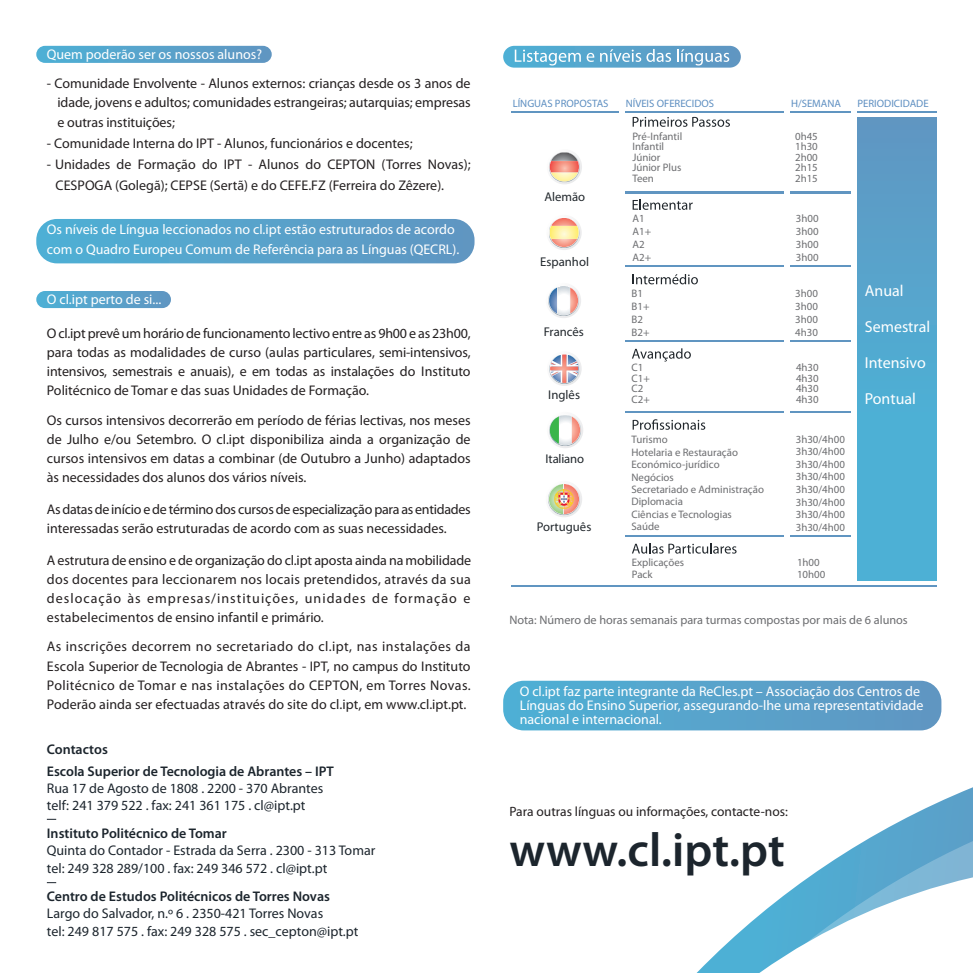
<style>
.page{position:relative;width:973px;height:973px;background:#fff}
.page>*{position:absolute;margin:0;border:0;box-sizing:border-box;transform-origin:0 0}
.t1{font:600 47.77px "Myriad Pro";color:#1c252d}
.t2{font:15.92px "Myriad Pro";color:#fff}
.t3{font:14px/19.2px "Myriad Pro";color:#231f20;text-align:justify}
.t4{font:14px/17.5px "Myriad Pro";color:#1c252d}
.t5{font:14px/14px "Myriad Pro";color:#fff}
.t6{font:14px/19.2px "Myriad Pro";letter-spacing:-.02em;color:#231f20}
.t7{font:600 14px/21.5px "Myriad Pro";color:#1c252d}
.t8{font:13.47px "Myriad Pro";color:#231f20}
.t9{font:12.78px "Myriad Pro";color:#22282d}
.t10{font:12.25px "Myriad Pro";color:#6c6d70}
.t11{font:10.85px/10.5px "Myriad Pro";color:#6c6d70}
.t12{font:10.67px "Myriad Pro";color:#5e8fc1}
.s1{font-weight:600}
</style>
<div class="page">
<svg style="left:36px;top:219px;width:438px;height:44px;background:#5aa4cc"></svg>
<div style="left:36px;top:46px;width:236px;height:17px;background:#58a3cb;border-radius:9px"></div>
<div style="left:36px;top:291px;width:135px;height:17px;background:#58a3cb;border-radius:9px"></div>
<div style="left:503px;top:46px;width:237px;height:22px;background:linear-gradient(to right,#4eb0d5,#6196c2);border-radius:11px"></div>
<svg style="left:514px;top:50px;width:66px;height:15px"></svg>
<svg style="left:586px;top:53px;width:8px;height:9px"></svg>
<svg style="left:600px;top:49px;width:129px;height:16px;background:#7fb3d3"></svg>
<svg style="left:697px;top:787px;width:275px;height:185px"></svg>
<svg style="left:503px;top:680px;width:438px;height:50px;background:#5ca5cc"></svg>
<svg style="left:546px;top:149px;width:36px;height:35px"></svg>
<svg style="left:549px;top:152px;width:30px;height:30px"></svg>
<svg style="left:547px;top:351px;width:34px;height:35px"></svg>
<svg style="left:549px;top:354px;width:30px;height:29px"></svg>
<svg style="left:547px;top:412px;width:36px;height:36px"></svg>
<svg style="left:549px;top:414px;width:32px;height:33px"></svg>
<svg style="left:545px;top:481px;width:37px;height:36px"></svg>
<div style="left:857px;top:117px;width:78px;height:463px;background:linear-gradient(to bottom,#5f99c4,#49b6d9)"></div>
<hr style="left:511px;top:111px;width:107px;height:1px;background:#6095c1">
<hr style="left:625px;top:111px;width:158px;height:1px;background:#6095c1">
<hr style="left:625px;top:192px;width:158px;height:1px;background:#6095c1">
<hr style="left:625px;top:266px;width:158px;height:1px;background:#6095c1">
<hr style="left:625px;top:340px;width:158px;height:1px;background:#6095c1">
<hr style="left:625px;top:411px;width:158px;height:1px;background:#6095c1">
<hr style="left:625px;top:535px;width:158px;height:1px;background:#6095c1">
<hr style="left:790px;top:192px;width:59px;height:1px;background:#6095c1">
<hr style="left:790px;top:266px;width:59px;height:1px;background:#6095c1">
<hr style="left:790px;top:340px;width:59px;height:1px;background:#6095c1">
<hr style="left:790px;top:411px;width:59px;height:1px;background:#6095c1">
<hr style="left:790px;top:535px;width:59px;height:1px;background:#6095c1">
<hr style="left:857px;top:111px;width:78px;height:1px;background:#6095c1">
<hr style="left:790px;top:111px;width:60px;height:1px;background:#6095c1">
<svg style="left:632px;top:117px;width:97px;height:10px"></svg>
<svg style="left:632px;top:199px;width:60px;height:11px"></svg>
<svg style="left:632px;top:274px;width:65px;height:10px"></svg>
<svg style="left:632px;top:348px;width:58px;height:13px"></svg>
<svg style="left:632px;top:419px;width:73px;height:10px"></svg>
<svg style="left:632px;top:543px;width:104px;height:10px"></svg>
<hr style="left:511px;top:585px;width:424px;height:1px;background:#6095c1">
<svg style="left:548px;top:483px;width:32px;height:32px"></svg>
<svg style="left:546px;top:283px;width:35px;height:35px"></svg>
<svg style="left:548px;top:285px;width:31px;height:31px"></svg>
<svg style="left:546px;top:215px;width:35px;height:35px"></svg>
<svg style="left:549px;top:217px;width:30px;height:31px"></svg>
<p class="t5" style="left:47px;top:47px;width:217px">Quem poderão ser os nossos alunos?</p>
<p class="t3" style="left:57px;top:73px;width:414px;text-indent:-11px">- Comunidade Envolvente - Alunos externos: crianças desde os 3 anos de idade, jovens e adultos; comunidades estrangeiras; autarquias; empresas e outras instituições;</p>
<p class="t3" style="left:47px;top:133px;width:367px">- Comunidade Interna do IPT - Alunos, funcionários e docentes;</p>
<p class="t3" style="left:56px;top:153px;width:416px;line-height:21px;text-indent:-9px">- Unidades de Formação do IPT - Alunos do CEPTON (Torres Novas);<br>CESPOGA (Golegã); CEPSE (Sertã) e do CEFE.FZ (Ferreira do Zêzere).</p>
<p class="t5" style="left:47px;top:220px;width:414px;line-height:19.2px">Os níveis de Língua leccionados no cl.ipt estão estruturados de acordo com o Quadro Europeu Comum de Referência para as Línguas (QECRL).</p>
<p class="t5" style="left:47px;top:292px;width:116px">O cl.ipt perto de si...</p>
<p class="t3" style="left:47px;top:323px;width:425px">O cl.ipt prevê um horário de funcionamento lectivo entre as 9h00 e as 23h00, para todas as modalidades de curso (aulas particulares, semi-intensivos, intensivos, semestrais e anuais), e em todas as instalações do Instituto Politécnico de Tomar e das suas Unidades de Formação.</p>
<p class="t3" style="left:47px;top:410px;width:425px">Os cursos intensivos decorrerão em período de férias lectivas, nos meses de Julho e/ou Setembro. O cl.ipt disponibiliza ainda a organização de cursos intensivos em datas a combinar (de Outubro a Junho) adaptados às necessidades dos alunos dos vários níveis.</p>
<p class="t6" style="left:47px;top:499px;width:425px">As datas de início e de término dos cursos de especialização para as entidades interessadas serão estruturadas de acordo com as suas necessidades.</p>
<p class="t3" style="left:47px;top:550px;width:426px">A estrutura de ensino e de organização do cl.ipt aposta ainda na mobilidade dos docentes para leccionarem nos locais pretendidos, através da sua deslocação às empresas/instituições, unidades de formação e estabelecimentos de ensino infantil e primário.</p>
<p class="t3" style="left:47px;top:636px;width:425px">As inscrições decorrem no secretariado do cl.ipt, nas instalações da Escola Superior de Tecnologia de Abrantes - IPT, no campus do Instituto Politécnico de Tomar e nas instalações do CEPTON, em Torres Novas.<br>Poderão ainda ser efectuadas através do site do cl.ipt, em www.cl.ipt.pt.</p>
<p class="t7" style="left:47px;top:738px;width:288px">Contactos<br>Escola Superior de Tecnologia de Abrantes – IPT</p>
<p class="t4" style="left:47px;top:778px;width:278px">Rua 17 de Agosto de 1808 . 2200 - 370 Abrantes telf: 241 379 522 . fax: 241 361 175 . cl@ipt.pt</p>
<p class="t4" style="left:47px;top:824px;width:330px"><span class="s1">Instituto Politécnico de Tomar<br></span>Quinta do Contador - Estrada da Serra . 2300 - 313 Tomar tel: 249 328 289/100 . fax: 249 346 572 . cl@ipt.pt</p>
<p class="t4" style="left:47px;top:886px;width:313px"><span class="s1">Centro de Estudos Politécnicos de Torres Novas<br></span>Largo do Salvador, n.º 6 . 2350-421 Torres Novas<br>tel: 249 817 575 . fax: 249 328 575 . sec_cepton@ipt.pt</p>
<p class="t12" style="left:512px;top:97px;width:97px">LÍNGUAS PROPOSTAS</p>
<p class="t12" style="left:625px;top:97px;width:90px">NÍVEIS OFERECIDOS</p>
<p class="t12" style="left:791px;top:97px;width:51px">H/SEMANA</p>
<p class="t12" style="left:857px;top:97px;width:73px">PERIODICIDADE</p>
<p class="t9" style="left:544px;top:188px;width:42px">Alemão</p>
<p class="t9" style="left:540px;top:253px;width:50px">Espanhol</p>
<p class="t9" style="left:543px;top:324px;width:42px">Francês</p>
<p class="t9" style="left:548px;top:387px;width:33px">Inglês</p>
<p class="t9" style="left:545px;top:451px;width:40px">Italiano</p>
<p class="t9" style="left:536px;top:518px;width:56px">Português</p>
<p class="t11" style="left:632px;top:131px;width:51px">Pré-Infantil<br>Infantil<br>Júnior<br>Júnior Plus<br>Teen</p>
<p class="t11" style="left:795px;top:131px;width:24px;text-align:justify">0h45<br>1h30<br>2h00<br>2h15<br>2h15</p>
<p class="t11" style="left:795px;top:211px;width:24px;line-height:13.1px;text-align:justify">3h00<br>3h00<br>3h00<br>3h00</p>
<p class="t11" style="left:795px;top:286px;width:24px;line-height:13.1px;text-align:justify">3h00<br>3h00<br>3h00<br>4h30</p>
<p class="t11" style="left:795px;top:362px;width:24px;text-align:justify">4h30<br>4h30<br>4h30<br>4h30</p>
<p class="t11" style="left:795px;top:432px;width:51px;line-height:12.6px;text-align:justify">3h30/4h00<br>3h30/4h00<br>3h30/4h00<br>3h30/4h00<br>3h30/4h00<br>3h30/4h00<br>3h30/4h00<br>3h30/4h00</p>
<p class="t11" style="left:632px;top:212px;width:20px;line-height:13px">A1<br>A1+<br>A2<br>A2+</p>
<p class="t11" style="left:631px;top:287px;width:19px;line-height:13px">B1<br>B1+<br>B2<br>B2+</p>
<p class="t2" style="left:864px;top:281px;width:40px">Anual</p>
<p class="t2" style="left:864px;top:317px;width:67px">Semestral</p>
<p class="t2" style="left:864px;top:353px;width:62px">Intensivo</p>
<p class="t2" style="left:864px;top:389px;width:53px">Pontual</p>
<p class="t11" style="left:631px;top:362px;width:20px">C1<br>C1+<br>C2<br>C2+</p>
<p class="t11" style="left:631px;top:433px;width:134px;line-height:12.4px">Turismo<br>Hotelaria e Restauração<br>Económico-jurídico<br>Negócios<br>Secretariado e Administração<br>Diplomacia<br>Ciências e Tecnologias<br>Saúde</p>
<p class="t11" style="left:631px;top:556px;width:54px;line-height:12.2px">Explicações<br>Pack</p>
<p class="t11" style="left:796px;top:556px;width:30px;line-height:12.2px">1h00<br>10h00</p>
<p class="t10" style="left:509px;top:612px;width:400px">Nota: Número de horas semanais para turmas compostas por mais de 6 alunos</p>
<p class="t5" style="left:519px;top:683px;width:405px">O cl.ipt faz parte integrante da ReCles.pt – Associação dos Centros de<br>Línguas do Ensino Superior, assegurando-lhe uma representatividade nacional e internacional.</p>
<p class="t8" style="left:509px;top:802px;width:280px">Para outras línguas ou informações, contacte-nos:</p>
<p class="t1" style="left:509px;top:819px;width:277px">www.cl.ipt.pt</p>
</div>
